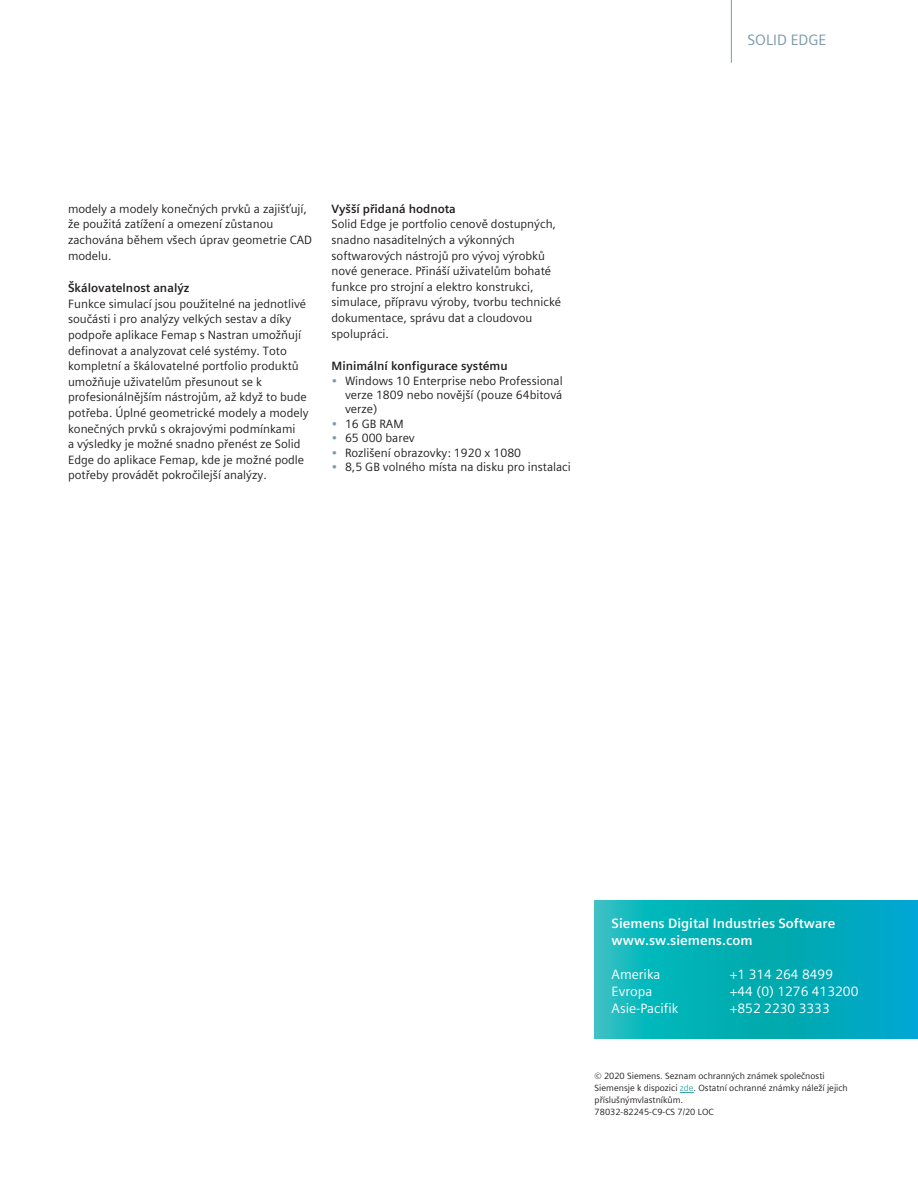
<style>
.page{position:relative;width:918px;height:1188px;background:#fff}
.page>*{position:absolute;margin:0;border:0;box-sizing:border-box;transform-origin:0 0}
.Product_tab___10pt_0{font:15px "Siemens Sans Global";color:#7b99a9}
.Contact_Snow__9pt_4m{font:13.5px "Siemens Sans Global";color:#fff}
.Contact_HEAD_Snow__9{font:700 13.5px "Siemens Sans Global";color:#fff}
.Body_Text_Blk__9pt_4{font:12px/15.6px "Siemens Sans Global";color:#231f20}
.Body_Subhead_Blk__9p{font:700 12px "Siemens Sans Global";color:#231f20}
.Legal_Text_6pt_8pt{font:9px/12px "Siemens Sans Global";color:#231f20}
.s1{color:#7b99a9}
.s2{color:#36a9af}
</style>
<div class="page">
<hr style="left:731px;top:0;width:1px;height:63px;background:#7b99a9">
<svg style="left:680px;top:1092px;width:14px;height:1px"></svg>
<svg style="left:595px;top:901px;width:323px;height:137px;background:#05aeba"></svg>
<p class="Body_Text_Blk__9pt_4" style="left:68px;top:201px;width:246px">modely a modely konečných prvků a zajišťují, že použitá zatížení a omezení zůstanou zachována během všech úprav geometrie CAD modelu.</p>
<p class="Body_Subhead_Blk__9p" style="left:68px;top:279px;width:123px">Škálovatelnost analýz</p>
<p class="Body_Text_Blk__9pt_4" style="left:68px;top:296px;width:242px">Funkce simulací jsou použitelné na jednotlivé součásti i pro analýzy velkých sestav a díky podpoře aplikace Femap s Nastran umožňují definovat a analyzovat celé systémy. Toto kompletní a škálovatelné portfolio produktů umožňuje uživatelům přesunout se k profesionálnějším nástrojům, až když to bude potřeba. Úplné geometrické modely a modely konečných prvků s okrajovými podmínkami<br>a výsledky je možné snadno přenést ze Solid Edge do aplikace Femap, kde je možné podle potřeby provádět pokročilejší analýzy.</p>
<p class="Body_Subhead_Blk__9p" style="left:332px;top:199px;width:126px">Vyšší přidaná hodnota</p>
<p class="Body_Text_Blk__9pt_4" style="left:332px;top:217px;width:231px">Solid Edge je portfolio cenově dostupných, snadno nasaditelných a výkonných softwarových nástrojů pro vývoj výrobků nové generace. Přináší uživatelům bohaté funkce pro strojní a elektro konstrukci, simulace, přípravu výroby, tvorbu technické dokumentace, správu dat a cloudovou spolupráci.</p>
<p class="Body_Subhead_Blk__9p" style="left:332px;top:357px;width:178px">Minimální konfigurace systému</p>
<p class="Body_Text_Blk__9pt_4" style="left:345px;top:373px;width:219px;line-height:14.4px;text-align:justify;text-indent:-14px"><span class="s1">•</span> Windows 10 Enterprise nebo Professional verze 1809 nebo novější (pouze 64bitová verze)</p>
<p class="Body_Text_Blk__9pt_4" style="left:332px;top:416px;width:74px"><span class="s1">•</span> 16 GB RAM</p>
<p class="Body_Text_Blk__9pt_4" style="left:332px;top:430px;width:85px"><span class="s1">•</span> 65 000 barev</p>
<p class="Body_Text_Blk__9pt_4" style="left:332px;top:445px;width:191px"><span class="s1">•</span> Rozlišení obrazovky: 1920 x 1080</p>
<p class="Body_Text_Blk__9pt_4" style="left:332px;top:459px;width:241px"><span class="s1">•</span> 8,5 GB volného místa na disku pro instalaci</p>
<p class="Product_tab___10pt_0" style="left:748px;top:29px;width:81px">SOLID EDGE</p>
<p class="Contact_HEAD_Snow__9" style="left:612px;top:913px;width:225px">Siemens Digital Industries Software</p>
<p class="Contact_HEAD_Snow__9" style="left:612px;top:930px;width:143px">www.sw.siemens.com</p>
<p class="Contact_Snow__9pt_4m" style="left:612px;top:964px;width:50px">Amerika</p>
<p class="Contact_Snow__9pt_4m" style="left:730px;top:964px;width:105px">+1 314 264 8499</p>
<p class="Contact_Snow__9pt_4m" style="left:612px;top:981px;width:42px">Evropa</p>
<p class="Contact_Snow__9pt_4m" style="left:730px;top:981px;width:130px">+44 (0) 1276 413200</p>
<p class="Contact_Snow__9pt_4m" style="left:612px;top:998px;width:68px">Asie-Pacifik</p>
<p class="Contact_Snow__9pt_4m" style="left:730px;top:998px;width:102px">+852 2230 3333</p>
<p class="Legal_Text_6pt_8pt" style="left:595px;top:1070px;width:255px">© 2020 Siemens. Seznam ochranných známek společnosti<br>Siemensje k dispozici <span class="s2">zde</span>. Ostatní ochranné známky náleží jejich příslušnýmvlastníkům.</p>
<p class="Legal_Text_6pt_8pt" style="left:595px;top:1106px;width:121px">78032-82245-C9-CS 7/20 LOC</p>
</div>
